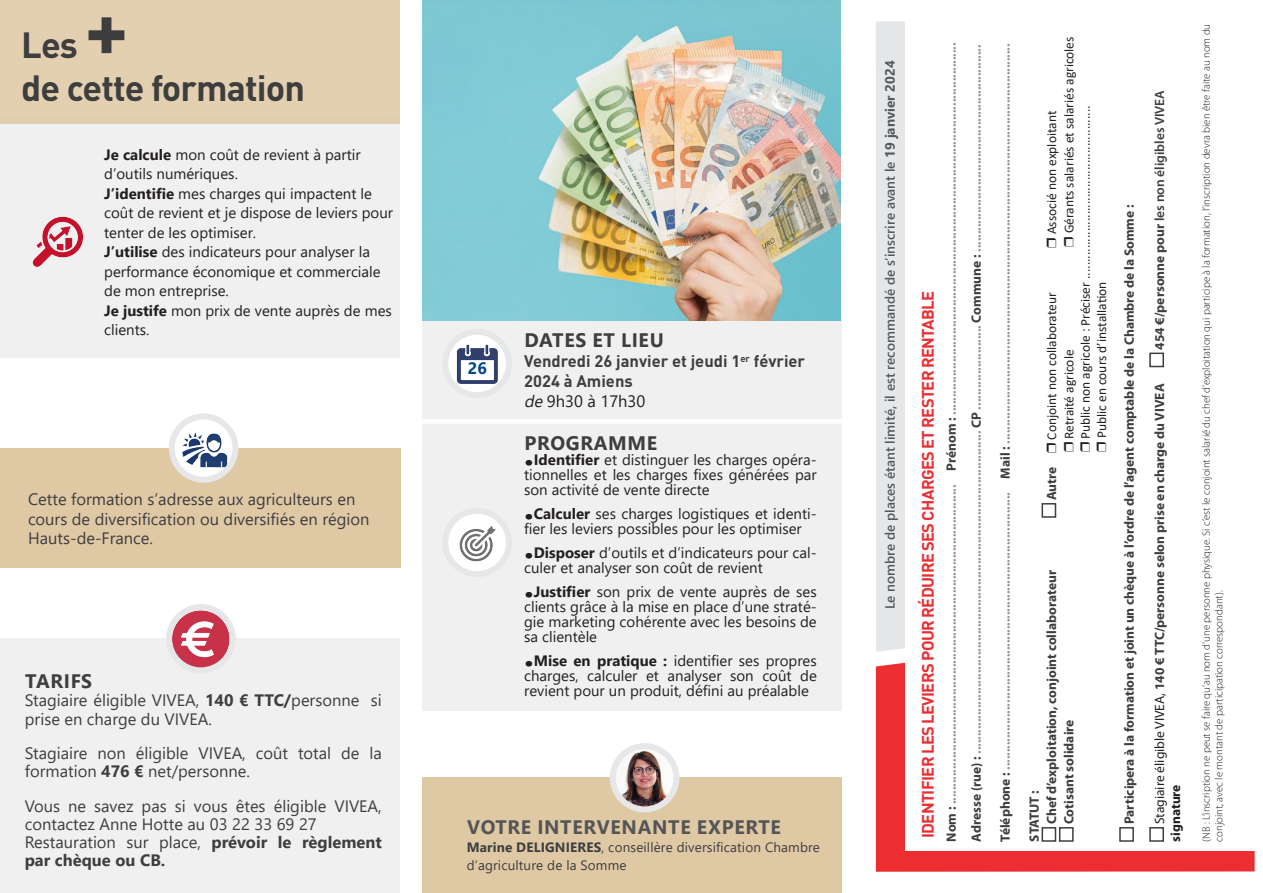
<style>
.page{position:relative;width:1263px;height:893px;background:#fff}
.page>*{position:absolute;margin:0;border:0;box-sizing:border-box;transform-origin:0 0}
.t1{font:700 81px "DIN";color:#3e3e3f}
.t2{font:700 36px "DIN";letter-spacing:-.025em;color:#3e3e3f}
.t3{font:700 36px "Segoe UI";color:#231f20}
.t4{font:700 19.5px "Segoe UI";letter-spacing:.035em;color:#3e3e3f}
.t5{font:700 19.5px "Segoe UI";letter-spacing:.035em;color:#545557}
.Pa22{font:16.5px/19.8px "Segoe UI";color:#3e3e3f}
.Pa20{font:16.5px/18.1px "Segoe UI";color:#3e3e3f}
.t6{font:700 16.5px "DINOT";letter-spacing:-.04em;color:#ec2d32}
.t7{font:700 16.5px/19.8px "DIN";color:#3e3e3f}
.Pa21{font:700 16.5px/18px "Segoe UI";color:#3e3e3f}
.t8{font:700 16.5px "Segoe UI";color:#01478d}
.t9{font:15px/15px "Segoe UI";color:#231f20}
.t10{font:700 13.5px "Myriad Pro";color:#939598}
.t11{font:700 13.5px "Myriad Pro";color:#3e3e3f}
.t12{font:13.5px/16.2px "Calibri";color:#231f20}
.t13{font:600 13.5px "Segoe UI";color:#57585a}
.t14{font:13.5px/18px "Segoe UI";letter-spacing:.01em;color:#3e3e3f}
.t15{font:600 13.5px "Myriad Pro";color:#3e3e3f}
.t16{font:700 13.5px "Myriad Pro";color:#231f20}
.t17{font:300 10.8px/12.9px "Myriad Pro";color:#231f20}
.s1{font-weight:700}
.s2{font-weight:400}
.s3{font-family:"Segoe UI";font-weight:400;font-style:italic;color:#231f20}
.s4{font-family:"Segoe UI";font-weight:400;color:#231f20}
.s5{color:#3e3e3f}
.s6{font-weight:400;color:#231f20}
</style>
<div class="page">
<div style="left:0;top:448px;width:401px;height:120px;background:#dfc8a4"></div>
<div style="left:876px;top:662px;width:378px;height:210px;background:#ec2d32"></div>
<div style="left:876px;top:21px;width:29px;height:631px;background:#e6e7e9"></div>
<div style="left:905px;top:15px;width:351px;height:835px;background:#fff"></div>
<div style="left:1041px;top:827px;width:15px;height:15px;border:2px solid #3e3e3f"></div>
<div style="left:1041px;top:503px;width:15px;height:15px;border:2px solid #3e3e3f"></div>
<div style="left:1059px;top:827px;width:15px;height:15px;border:2px solid #3e3e3f"></div>
<div style="left:1119px;top:827px;width:15px;height:15px;border:2px solid #3e3e3f"></div>
<div style="left:1149px;top:827px;width:15px;height:15px;border:2px solid #3e3e3f"></div>
<div style="left:1149px;top:353px;width:15px;height:14px;border:2px solid #3e3e3f"></div>
<div style="left:0;top:118px;width:400px;height:240px;background:#f0f0f0"></div>
<img style="left:172px;top:420px;width:63px;height:59px">
<div style="left:169px;top:413px;width:69px;height:70px;border:6px solid #e6e7e9;border-radius:50%"></div>
<div style="left:0;top:0;width:400px;height:123px;background:#e3d0b1"></div>
<div style="left:422px;top:313px;width:420px;height:397px;background:#f0f0f0"></div>
<div style="left:422px;top:778px;width:420px;height:115px;background:#dfc8a4"></div>
<img style="left:21px;top:204px;width:75px;height:75px;border-radius:38px">
<div style="left:422px;top:419px;width:420px;height:5px;background:#fff"></div>
<div style="left:0;top:639px;width:400px;height:254px;background:#f0f0f0"></div>
<img style="left:173px;top:611px;width:56px;height:55px">
<div style="left:166px;top:604px;width:70px;height:69px;border:6px solid #e6e7e9;border-radius:50%"></div>
<img style="left:449px;top:336px;width:56px;height:55px">
<div style="left:442px;top:329px;width:70px;height:69px;border:6px solid #e6e7e9;border-radius:50%"></div>
<img style="left:449px;top:515px;width:56px;height:55px">
<div style="left:442px;top:508px;width:70px;height:69px;border:6px solid #e6e7e9;border-radius:50%"></div>
<img style="left:613px;top:746px;width:63px;height:63px;border-radius:32px">
<div style="left:610px;top:743px;width:69px;height:69px;border:6px solid #e6e7e9;border-radius:50%"></div>
<img style="left:422px;top:0;width:419px;height:320px">
<div style="left:467px;top:361px;width:20px;height:15px;background:#fff"></div>
<p class="t1" style="left:84px;top:-25px;width:45px">+</p>
<p class="t2" style="left:21px;top:64px;width:285px">de cette formation</p>
<p class="t2" style="left:21px;top:21px;width:58px">Les</p>
<p class="t9" style="left:104px;top:143px;width:258px;line-height:19.5px"><span class="s1">Je calcule</span> mon coût de revient à partir d’outils numériques.</p>
<p class="t9" style="left:104px;top:182px;width:290px;line-height:19.5px"><span class="s1">J’identifie</span> mes charges qui impactent le coût de revient et je dispose de leviers pour tenter de les optimiser.</p>
<p class="t9" style="left:104px;top:241px;width:278px;line-height:19.5px"><span class="s1">J’utilise</span> des indicateurs pour analyser la performance économique et commerciale de mon entreprise.</p>
<p class="t9" style="left:104px;top:299px;width:289px;line-height:19.5px"><span class="s1">Je justife</span> mon prix de vente auprès de mes clients.</p>
<p class="Pa22" style="left:28px;top:487px;width:343px">Cette formation s’adresse aux agriculteurs en cours de diversification ou diversifiés en région<br>Hauts-de-France.</p>
<p class="t4" style="left:25px;top:663px;width:68px">TARIFS</p>
<p class="Pa20" style="left:25px;top:690px;width:358px">Stagiaire éligible VIVEA, <span class="s1">140 € TTC/</span>personne si prise en charge du VIVEA.</p>
<p class="Pa20" style="left:25px;top:743px;width:358px">Stagiaire non éligible VIVEA, coût total de la formation <span class="s1">476 €</span> net/personne.</p>
<p class="Pa22" style="left:25px;top:795px;width:358px;line-height:18px">Vous ne savez pas si vous êtes éligible VIVEA, contactez Anne Hotte au 03 22 33 69 27</p>
<p class="Pa21" style="left:25px;top:832px;width:358px"><span class="s2">Restauration sur place,</span> prévoir le règlement par chèque ou CB.</p>
<p class="t8" style="left:468px;top:353px;width:20px">26</p>
<p class="t4" style="left:524px;top:322px;width:141px">DATES ET LIEU</p>
<p class="t7" style="left:524px;top:351px;width:282px">Vendredi 26 janvier et jeudi 1<sup>er</sup> février<br>2024 à Amiens<br><span class="s3">de</span><span class="s4">9h30 à 17h30</span></p>
<p class="t4" style="left:524px;top:424px;width:134px">PROGRAMME</p>
<p class="t3" style="left:524px;top:418px;width:11px">.</p>
<p class="t9" style="left:524px;top:450px;width:294px;text-align:justify;text-indent:10px"><span class="s1">Identifier</span> et distinguer les charges opéra&shy;tionnelles et les charges fixes générées par son activité de vente directe</p>
<p class="t3" style="left:524px;top:472px;width:11px">.</p>
<p class="t9" style="left:524px;top:504px;width:294px;text-indent:10px"><span class="s1">Calculer</span> ses charges logistiques et identi&shy;fier les leviers possibles pour les optimiser</p>
<p class="t3" style="left:524px;top:511px;width:11px">.</p>
<p class="t9" style="left:524px;top:543px;width:294px;text-indent:10px"><span class="s1">Disposer</span> d’outils et d’indicateurs pour cal&shy;culer et analyser son coût de revient</p>
<p class="t3" style="left:524px;top:550px;width:11px">.</p>
<p class="t9" style="left:524px;top:582px;width:294px;text-align:justify;text-indent:10px"><span class="s1">Justifier</span> son prix de vente auprès de ses clients grâce à la mise en place d’une straté&shy;gie marketing cohérente avec les besoins de sa clientèle</p>
<p class="t3" style="left:524px;top:619px;width:11px">.</p>
<p class="t9" style="left:524px;top:651px;width:294px;text-align:justify;text-indent:10px"><span class="s1">Mise en pratique :</span> identifier ses propres charges, calculer et analyser son coût de revient pour un produit, défini au préalable</p>
<p class="t5" style="left:467px;top:809px;width:315px">VOTRE INTERVENANTE EXPERTE</p>
<p class="t14" style="left:467px;top:837px;width:355px"><span class="s1">Marine DELIGNIERES</span>, conseillère diversification Chambre d’agriculture de la Somme</p>
<p class="t13" style="left:877px;top:609px;width:550px;rotate:-90deg">Le nombre de places étant limité, il est recommandé de s’inscrire avant le <span class="s1">19 janvier 2024</span></p>
<p class="t6" style="left:917px;top:838px;width:549px;rotate:-90deg">IDENTIFIER LES LEVIERS POUR RÉDUIRE SES CHARGES ET RESTER RENTABLE</p>
<p class="t10" style="left:942px;top:842px;width:800px;rotate:-90deg"><span class="s5">Nom :</span> ........................................................................................... <span class="s5">Prénom :</span> ..........................................................................................................</p>
<p class="t10" style="left:967px;top:842px;width:798px;rotate:-90deg"><span class="s5">Adresse (rue) :</span> ............................................................................................ <span class="s5">CP</span> ........................ <span class="s5">Commune :</span> ...........................................................</p>
<p class="t10" style="left:996px;top:842px;width:800px;rotate:-90deg"><span class="s5">Téléphone :</span> ............................................................................... <span class="s5">Mail :</span> ..................................................................................................................</p>
<p class="t12" style="left:1061px;top:439px;width:404px;text-indent:206px;rotate:-90deg">Gérants salariés et salariés agricoles<br>Public non agricole : Préciser ...................................................<br>Public en cours d’installation</p>
<p class="t12" style="left:1043px;top:234px;width:125px;rotate:-90deg">Associé non exploitant</p>
<p class="t12" style="left:1043px;top:439px;width:149px;rotate:-90deg">Conjoint non collaborateur</p>
<p class="t12" style="left:1061px;top:439px;width:91px;rotate:-90deg">Retraité agricole</p>
<p class="t11" style="left:1043px;top:500px;width:35px;rotate:-90deg">Autre</p>
<p class="t11" style="left:1043px;top:824px;width:256px;rotate:-90deg">Chef d’exploitation, conjoint collaborateur</p>
<p class="t11" style="left:1060px;top:824px;width:106px;rotate:-90deg">Cotisant solidaire</p>
<p class="t11" style="left:1025px;top:842px;width:53px;rotate:-90deg">STATUT :</p>
<p class="t11" style="left:1120px;top:824px;width:621px;rotate:-90deg">Participera à la formation et joint un chèque à l’ordre de l’agent comptable de la Chambre de la Somme :</p>
<p class="t15" style="left:1151px;top:350px;width:261px;rotate:-90deg"><span class="s1">454 €/personne pour</span> les non éligibles VIVEA</p>
<p class="t11" style="left:1151px;top:824px;width:442px;rotate:-90deg"><span class="s6">Stagiaire éligible VIVEA,</span> 140 € TTC/personne selon prise en charge du VIVEA</p>
<p class="t16" style="left:1167px;top:842px;width:59px;rotate:-90deg">signature</p>
<p class="t17" style="left:1199px;top:842px;width:819px;rotate:-90deg">(NB : L’inscription ne peut se faire qu’au nom d’une personne physique. Si c’est le conjoint salarié du chef d’exploitation qui participe à la formation, l’inscription devra bien être faite au nom du conjoint, avec le montant de participation correspondant).</p>
</div>
